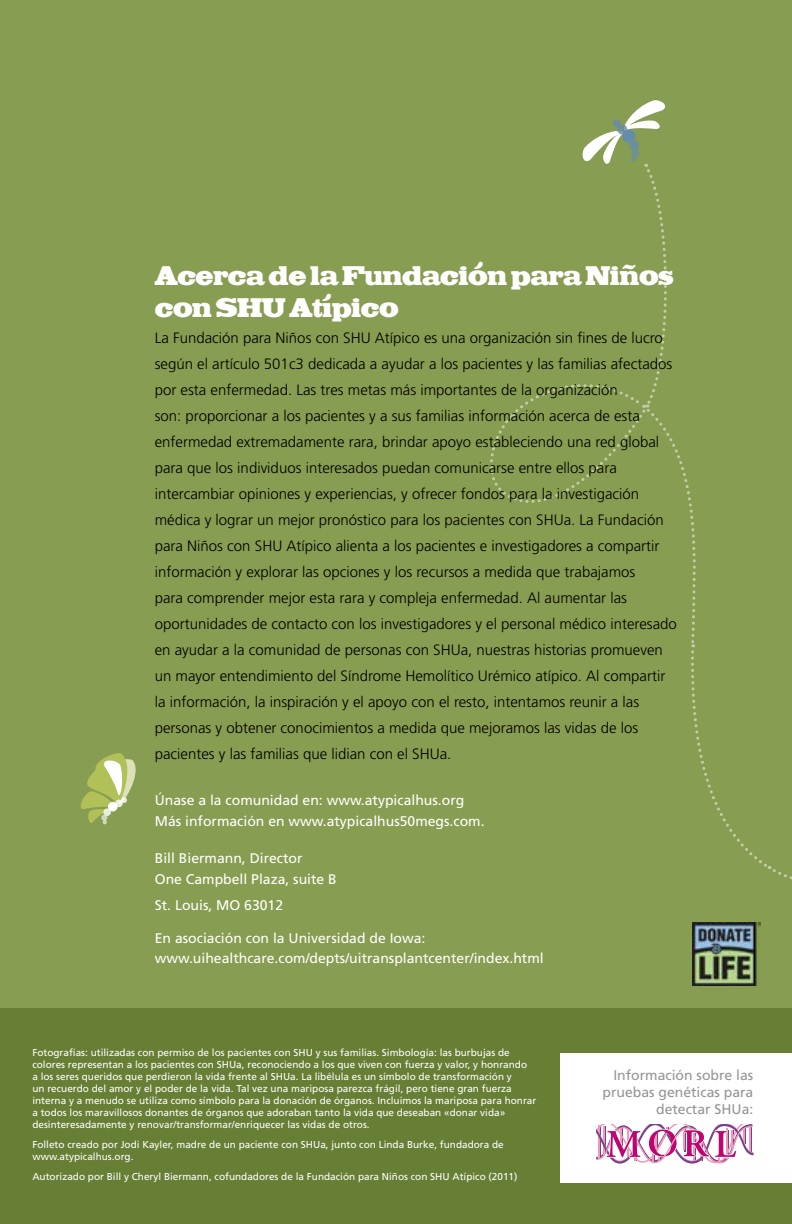
<style>
.page{position:relative;width:792px;height:1224px;background:#fff}
.page>*{position:absolute;margin:0;border:0;box-sizing:border-box;transform-origin:0 0}
.t1{font:800 26.2px/31.8px "Egypto";letter-spacing:-.02em;color:#fff;scale:.9 1}
.t2{font:300 15px/26px "Frutiger";color:#000}
.t3{font:14px/20.8px "Frutiger";color:#fff}
.t4{font:14px/16.8px "Frutiger";color:#939598;text-align:right}
.t5{font:10px/12px "Frutiger";color:#fff}
</style>
<div class="page">
<div style="left:0;top:0;width:792px;height:1008px;background:#879d51"></div>
<div style="left:0;top:1008px;width:792px;height:216px;background:#677e35"></div>
<div style="left:481px;top:98px;width:311px;height:786px;background:#879d51"></div>
<svg style="left:73px;top:749px;width:69px;height:76px;background:#a3b469"></svg>
<div style="left:560px;top:1054px;width:232px;height:129px;background:#fff"></div>
<svg style="left:596px;top:1124px;width:157px;height:40px"></svg>
<img style="left:753px;top:922px;width:8px;height:64px">
<img style="left:693px;top:922px;width:60px;height:64px">
<h1 class="t1" style="left:155px;top:258px;width:578px">Acerca de la Fundación para Niños con SHU Atípico</h1>
<p class="t2" style="left:155px;top:324px;width:524px">La Fundación para Niños con SHU Atípico es una organización sin fines de lucro según el artículo 501c3 dedicada a ayudar a los pacientes y las familias afectados por esta enfermedad. Las tres metas más importantes de la organización<br>son: proporcionar a los pacientes y a sus familias información acerca de esta enfermedad extremadamente rara, brindar apoyo estableciendo una red global para que los individuos interesados puedan comunicarse entre ellos para intercambiar opiniones y experiencias, y ofrecer fondos para la investigación médica y lograr un mejor pronóstico para los pacientes con SHUa. La Fundación para Niños con SHU Atípico alienta a los pacientes e investigadores a compartir información y explorar las opciones y los recursos a medida que trabajamos<br>para comprender mejor esta rara y compleja enfermedad. Al aumentar las oportunidades de contacto con los investigadores y el personal médico interesado en ayudar a la comunidad de personas con SHUa, nuestras historias promueven un mayor entendimiento del Síndrome Hemolítico Urémico atípico. Al compartir la información, la inspiración y el apoyo con el resto, intentamos reunir a las personas y obtener conocimientos a medida que mejoramos las vidas de los pacientes y las familias que lidian con el SHUa.</p>
<p class="t3" style="left:155px;top:790px;width:331px">Únase a la comunidad en: www.atypicalhus.org<br>Más información en www.atypicalhus50megs.com.</p>
<p class="t3" style="left:155px;top:848px;width:184px">Bill Biermann, Director<br>One Campbell Plaza, suite B</p>
<p class="t3" style="left:155px;top:894px;width:130px">St. Louis, MO 63012</p>
<p class="t3" style="left:155px;top:927px;width:390px">En asociación con la Universidad de Iowa: www.uihealthcare.com/depts/uitransplantcenter/index.html</p>
<p class="t5" style="left:32px;top:1046px;width:506px">Fotografías: utilizadas con permiso de los pacientes con SHU y sus familias. Simbología: las burbujas de colores representan a los pacientes con SHUa, reconociendo a los que viven con fuerza y valor, y honrando<br>a los seres queridos que perdieron la vida frente al SHUa. La libélula es un símbolo de transformación y<br>un recuerdo del amor y el poder de la vida. Tal vez una mariposa parezca frágil, pero tiene gran fuerza interna y a menudo se utiliza como símbolo para la donación de órganos. Incluimos la mariposa para honrar a todos los maravillosos donantes de órganos que adoraban tanto la vida que deseaban «donar vida» desinteresadamente y renovar/transformar/enriquecer las vidas de otros.</p>
<p class="t5" style="left:32px;top:1138px;width:473px">Folleto creado por Jodi Kayler, madre de un paciente con SHUa, junto con Linda Burke, fundadora de www.atypicalhus.org.</p>
<p class="t5" style="left:32px;top:1170px;width:487px">Autorizado por Bill y Cheryl Biermann, cofundadores de la Fundación para Niños con SHU Atípico (2011)</p>
<p class="t4" style="left:603px;top:1067px;width:152px">Información sobre las pruebas genéticas para detectar SHUa:</p>
</div>
